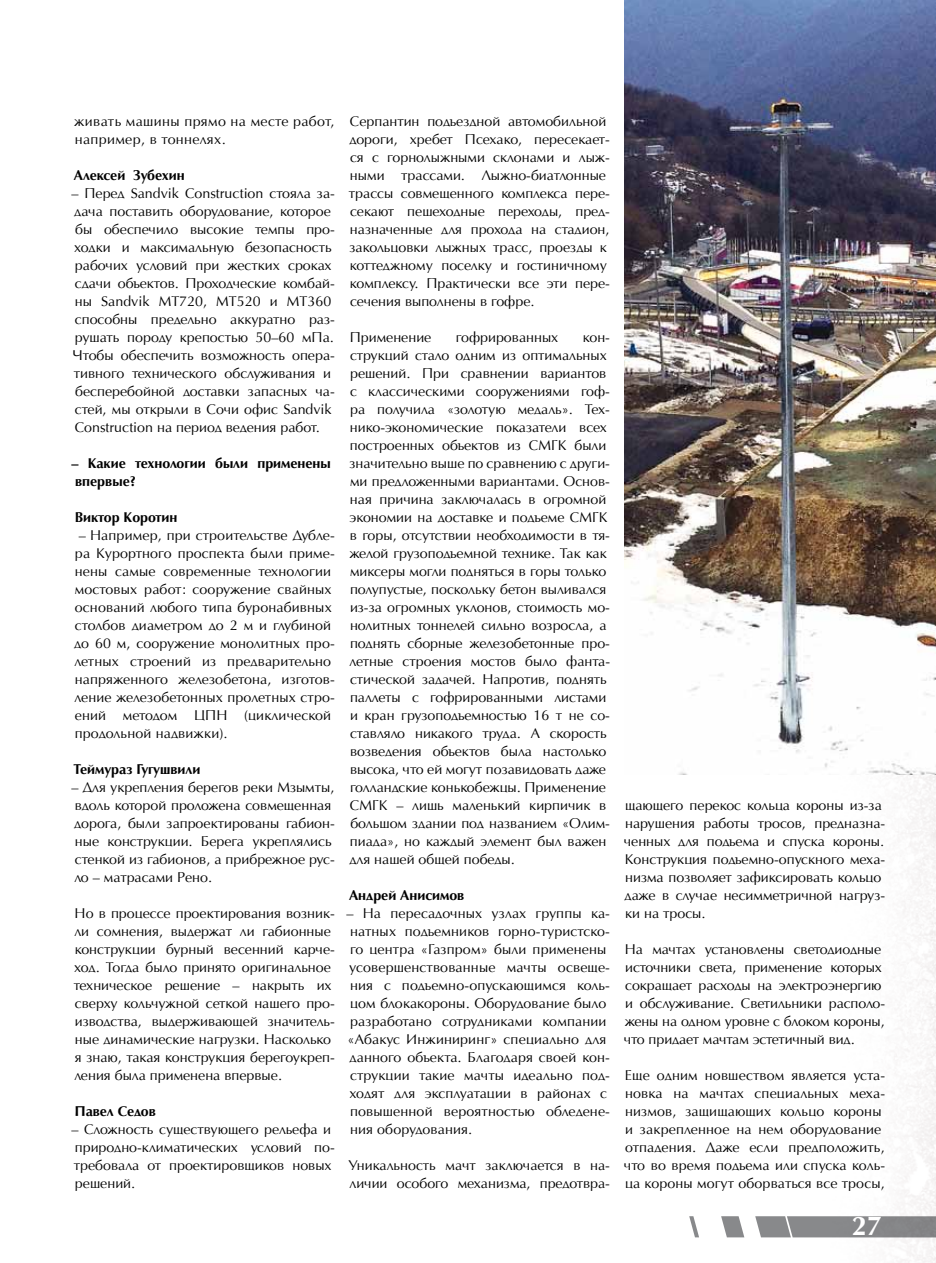
<style>
.page{position:relative;width:936px;height:1263px;background:#fff}
.page>*{position:absolute;margin:0;border:0;box-sizing:border-box;transform-origin:0 0}
.t1{font:700 27px "AG Opus High Resolution";color:#fff}
.t2{font:14.25px/18px "AG Opus High Resolution";color:#000}
.t3{font:700 14.25px/18px "AG Opus High Resolution";color:#000}
.t4{font:14.25px/18px "AG Opus High Resolution";letter-spacing:.025em;color:#000}
</style>
<div class="page">
<img style="left:795px;top:774px;width:140px;height:489px">
<svg style="left:689px;top:1216px;width:246px;height:21px"></svg>
<img style="left:624px;top:0;width:311px;height:774px">
<p class="t4" style="left:74px;top:112px;width:261px">живать машины прямо на месте работ, например, в тоннелях.</p>
<p class="t3" style="left:74px;top:166px;width:112px">Алексей Зубехин</p>
<p class="t2" style="left:71px;top:184px;width:265px">– Перед Sandvik Construction стояла за&shy;дача поставить оборудование, которое бы обеспечило высокие темпы про&shy;ходки и максимальную безопасность рабочих условий при жестких сроках сдачи объектов. Проходческие комбай&shy;ны Sandvik MT720, MT520 и MT360 способны предельно аккуратно раз&shy;рушать породу крепостью 50–60 мПа.<br>Чтобы обеспечить возможность опера&shy;тивного технического обслуживания и бесперебойной доставки запасных ча&shy;стей, мы открыли в Сочи офис Sandvik Construction на период ведения работ.</p>
<p class="t3" style="left:71px;top:454px;width:261px">– Какие технологии были применены впервые?</p>
<p class="t3" style="left:75px;top:508px;width:104px">Виктор Коротин</p>
<p class="t2" style="left:74px;top:526px;width:262px;text-indent:5px">– Например, при строительстве Дубле&shy;ра Курортного проспекта были приме&shy;нены самые современные технологии мостовых работ: сооружение свайных оснований любого типа буронабивных столбов диаметром до 2 м и глубиной до 60 м, сооружение монолитных про&shy;летных строений из предварительно напряженного железобетона, изготов&shy;ление железобетонных пролетных стро&shy;ений методом ЦПН (циклической продольной надвижки).</p>
<p class="t3" style="left:74px;top:760px;width:128px">Теймураз Гугушвили</p>
<p class="t2" style="left:71px;top:778px;width:265px">– Для укрепления берегов реки Мзымты, вдоль которой проложена совмещенная дорога, были запроектированы габион&shy;ные конструкции. Берега укреплялись стенкой из габионов, а прибрежное рус&shy;ло – матрасами Рено.</p>
<p class="t2" style="left:74px;top:904px;width:262px">Но в процессе проектирования возник&shy;ли сомнения, выдержат ли габионные конструкции бурный весенний карче&shy;ход. Тогда было принято оригинальное техническое решение – накрыть их сверху кольчужной сеткой нашего про&shy;изводства, выдерживающей значитель&shy;ные динамические нагрузки. Насколько я знаю, такая конструкция берегоукреп&shy;ления была применена впервые.</p>
<p class="t3" style="left:75px;top:1102px;width:83px">Павел Седов</p>
<p class="t2" style="left:71px;top:1120px;width:265px">– Сложность существующего рельефа и природно-климатических условий по&shy;требовала от проектировщиков новых решений.</p>
<p class="t2" style="left:349px;top:112px;width:262px">Серпантин подъездной автомобильной дороги, хребет Псехако, пересекает&shy;ся с горнолыжными склонами и лыж&shy;ными трассами. Лыжно-биатлонные трассы совмещенного комплекса пере&shy;секают пешеходные переходы, пред&shy;назначенные для прохода на стадион, закольцовки лыжных трасс, проезды к коттеджному поселку и гостиничному комплексу. Практически все эти пере&shy;сечения выполнены в гофре.</p>
<p class="t2" style="left:350px;top:328px;width:83px">Применение</p>
<p class="t2" style="left:456px;top:328px;width:104px">гофрированных</p>
<p class="t2" style="left:349px;top:328px;width:262px;text-indent:233px">кон&shy;струкций стало одним из оптимальных решений. При сравнении вариантов с классическими сооружениями гоф&shy;ра получила «золотую медаль». Тех&shy;нико-экономические показатели всех построенных объектов из СМГК были значительно выше по сравнению с други&shy;ми предложенными вариантами. Основ&shy;ная причина заключалась в огромной экономии на доставке и подъеме СМГК в горы, отсутствии необходимости в тя&shy;желой грузоподъемной технике. Так как миксеры могли подняться в горы только полупустые, поскольку бетон выливался из-за огромных уклонов, стоимость мо&shy;нолитных тоннелей сильно возросла, а поднять сборные железобетонные про&shy;летные строения мостов было фанта&shy;стической задачей. Напротив, поднять паллеты с гофрированными листами и кран грузоподъемностью 16 т не со&shy;ставляло никакого труда. А скорость возведения объектов была настолько высока, что ей могут позавидовать даже голландские конькобежцы. Применение СМГК – лишь маленький кирпичик в большом здании под названием «Олим&shy;пиада», но каждый элемент был важен для нашей общей победы.</p>
<p class="t3" style="left:349px;top:886px;width:117px">Андрей Анисимов</p>
<p class="t2" style="left:346px;top:904px;width:265px">– На пересадочных узлах группы ка&shy;натных подъемников горно-туристско&shy;го центра «Газпром» были применены усовершенствованные мачты освеще&shy;ния с подъемно-опускающимся коль&shy;цом блокакороны. Оборудование было разработано сотрудниками компании «Абакус Инжиниринг» специально для данного объекта. Благодаря своей кон&shy;струкции такие мачты идеально под&shy;ходят для эксплуатации в районах с повышенной вероятностью обледене&shy;ния оборудования.</p>
<p class="t2" style="left:348px;top:1156px;width:263px">Уникальность мачт заключается в на&shy;личии особого механизма, предотвра-</p>
<p class="t2" style="left:623px;top:796px;width:263px">щающего перекос кольца короны из-за нарушения работы тросов, предназна&shy;ченных для подъема и спуска короны.<br>Конструкция подъемно-опускного меха&shy;низма позволяет зафиксировать кольцо даже в случае несимметричной нагруз&shy;ки на тросы.</p>
<p class="t2" style="left:623px;top:940px;width:263px">На мачтах установлены светодиодные источники света, применение которых сокращает расходы на электроэнергию и обслуживание. Светильники располо&shy;жены на одном уровне с блоком короны, что придает мачтам эстетичный вид.</p>
<p class="t2" style="left:623px;top:1066px;width:263px">Еще одним новшеством является уста&shy;новка на мачтах специальных меха&shy;низмов, защищающих кольцо короны и закрепленное на нем оборудование отпадения. Даже если предположить, что во время подъема или спуска коль&shy;ца короны могут оборваться все тросы,</p>
<h1 class="t1" style="left:851px;top:1210px;width:32px">27</h1>
</div>
